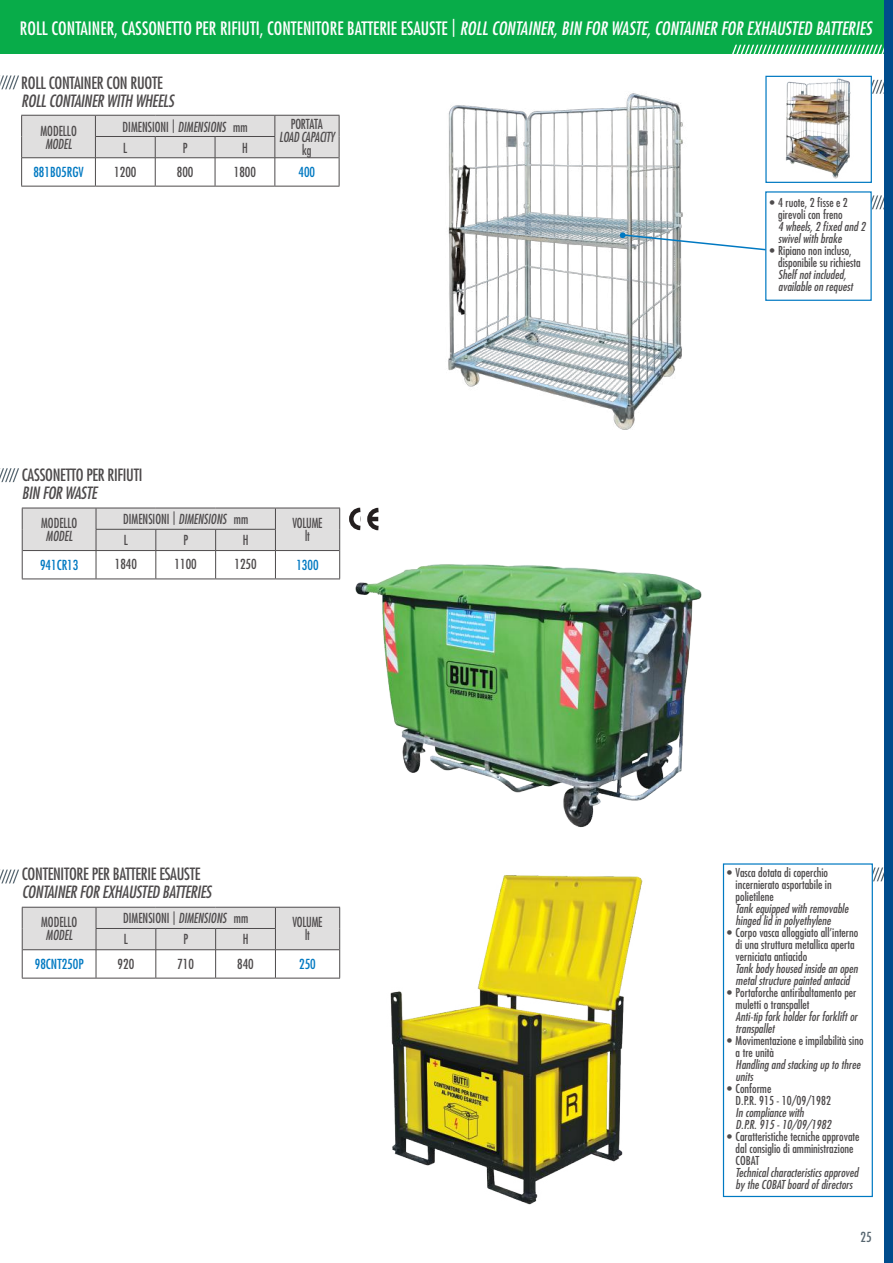
<style>
.page{position:relative;width:893px;height:1263px;background:#fff}
.page>*{position:absolute;margin:0;border:0;box-sizing:border-box;transform-origin:0 0}
.t1{font:condensed 18px "Futura Std";color:#fff}
.t2{font:condensed 16.5px "Futura Std";letter-spacing:-.02em;color:#4e4b4c}
.t3{font:italic condensed 16.5px "Futura Std";letter-spacing:-.02em;color:#4e4b4c}
.t4{font:condensed 13.5px "Futura Std";color:#4e4b4c;scale:.9 1}
.t5{font:condensed 13.5px "Futura Std";color:#0079c2}
.t6{font:condensed 13.5px "Futura Std";color:#4e4b4c}
.t7{font:condensed 13.5px/12.8px "Futura Std";letter-spacing:-.02em;color:#4e4b4c;text-align:center;scale:.9 1}
.t8{font:italic condensed 13.5px "Futura Std";color:#4e4b4c;scale:.9 1}
.t9{font:italic condensed 13.5px "Futura Std";letter-spacing:-.02em;color:#4e4b4c;scale:.9 1}
.t10{font:condensed 13.5px "Futura Std";color:#576670}
.t11{font:condensed 12px/12px "Futura Std";color:#4e4b4c}
.t12{font:italic condensed 12px/12px "Futura Std";color:#4e4b4c}
.s1{font-style:italic}
</style>
<div class="page">
<div style="left:0;top:0;width:893px;height:54px;background:#08ac49"></div>
<svg style="left:732px;top:45px;width:153px;height:15px"></svg>
<svg style="left:872px;top:80px;width:13px;height:14px"></svg>
<img style="left:785px;top:78px;width:66px;height:101px">
<div style="left:765px;top:76px;width:107px;height:107px;border:1px solid #0079c2"></div>
<img style="left:448px;top:93px;width:235px;height:336px">
<svg style="left:872px;top:195px;width:13px;height:14px"></svg>
<svg style="left:619px;top:232px;width:148px;height:19px"></svg>
<svg style="left:0;top:468px;width:19px;height:14px"></svg>
<svg style="left:0;top:75px;width:19px;height:14px"></svg>
<svg style="left:22px;top:508px;width:318px;height:71px"></svg>
<svg style="left:0;top:869px;width:19px;height:14px"></svg>
<svg style="left:873px;top:867px;width:12px;height:14px"></svg>
<div style="left:723px;top:863px;width:150px;height:334px;background:#fff;border:1px solid #0079c2"></div>
<hr style="left:22px;top:978px;width:74px;height:1px;background:#4e4b4c">
<hr style="left:96px;top:978px;width:60px;height:1px;background:#4e4b4c">
<hr style="left:156px;top:978px;width:60px;height:1px;background:#4e4b4c">
<hr style="left:216px;top:978px;width:59px;height:1px;background:#4e4b4c">
<hr style="left:275px;top:978px;width:65px;height:1px;background:#4e4b4c">
<svg style="left:22px;top:907px;width:318px;height:71px"></svg>
<svg style="left:349px;top:508px;width:11px;height:22px"></svg>
<svg style="left:367px;top:508px;width:11px;height:22px"></svg>
<img style="left:390px;top:875px;width:253px;height:330px">
<div style="left:885px;top:0;width:8px;height:1263px;background:#004c8c"></div>
<img style="left:355px;top:564px;width:347px;height:264px">
<hr style="left:21px;top:186px;width:74px;height:1px;background:#4e4b4c">
<hr style="left:95px;top:186px;width:60px;height:1px;background:#4e4b4c">
<hr style="left:155px;top:186px;width:60px;height:1px;background:#4e4b4c">
<hr style="left:215px;top:186px;width:60px;height:1px;background:#4e4b4c">
<hr style="left:275px;top:186px;width:64px;height:1px;background:#4e4b4c">
<svg style="left:21px;top:115px;width:319px;height:71px"></svg>
<h1 class="t1" style="left:20px;top:17px;width:853px">ROLL CONTAINER, CASSONETTO PER RIFIUTI, CONTENITORE BATTERIE ESAUSTE | <span class="s1">ROLL CONTAINER, BIN FOR WASTE, CONTAINER FOR EXHAUSTED BATTERIES</span></h1>
<h2 class="t2" style="left:21px;top:73px;width:143px">ROLL CONTAINER CON RUOTE</h2>
<h2 class="t3" style="left:21px;top:91px;width:154px">ROLL CONTAINER WITH WHEELS</h2>
<p class="t4" style="left:40px;top:123px;width:42px">MODELLO</p>
<p class="t8" style="left:45px;top:135px;width:31px">MODEL</p>
<p class="t4" style="left:123px;top:118px;width:140px">DIMENSIONI | <span class="s1">DIMENSIONS</span> mm</p>
<p class="t7" style="left:291px;top:118px;width:37px">PORTATA</p>
<p class="t9" style="left:279px;top:129px;width:63px">LOAD CAPACITY</p>
<p class="t4" style="left:123px;top:140px;width:6px">L</p>
<p class="t4" style="left:183px;top:140px;width:7px">P</p>
<p class="t4" style="left:242px;top:140px;width:8px">H</p>
<p class="t4" style="left:302px;top:142px;width:12px">kg</p>
<p class="t5" style="left:33px;top:164px;width:52px">881B05RGV</p>
<p class="t6" style="left:114px;top:164px;width:24px">1200</p>
<p class="t6" style="left:177px;top:164px;width:18px">800</p>
<p class="t6" style="left:234px;top:164px;width:24px">1800</p>
<p class="t5" style="left:299px;top:164px;width:18px">400</p>
<h2 class="t2" style="left:22px;top:465px;width:122px">CASSONETTO PER RIFIUTI</h2>
<h2 class="t3" style="left:22px;top:483px;width:77px">BIN FOR WASTE</h2>
<p class="t4" style="left:41px;top:515px;width:42px">MODELLO</p>
<p class="t8" style="left:46px;top:528px;width:31px">MODEL</p>
<p class="t4" style="left:123px;top:511px;width:140px">DIMENSIONI | <span class="s1">DIMENSIONS</span> mm</p>
<p class="t7" style="left:292px;top:517px;width:35px">VOLUME lt</p>
<p class="t4" style="left:124px;top:532px;width:6px">L</p>
<p class="t4" style="left:183px;top:532px;width:7px">P</p>
<p class="t4" style="left:243px;top:532px;width:8px">H</p>
<p class="t5" style="left:40px;top:557px;width:40px">941CR13</p>
<p class="t6" style="left:115px;top:556px;width:24px">1840</p>
<p class="t6" style="left:175px;top:556px;width:24px">1100</p>
<p class="t6" style="left:234px;top:556px;width:24px">1250</p>
<p class="t5" style="left:296px;top:557px;width:24px">1300</p>
<h2 class="t2" style="left:22px;top:864px;width:180px">CONTENITORE PER BATTERIE ESAUSTE</h2>
<h2 class="t3" style="left:22px;top:882px;width:191px">CONTAINER FOR EXHAUSTED BATTERIES</h2>
<p class="t4" style="left:41px;top:914px;width:42px">MODELLO</p>
<p class="t8" style="left:46px;top:927px;width:31px">MODEL</p>
<p class="t4" style="left:123px;top:910px;width:140px">DIMENSIONI | <span class="s1">DIMENSIONS</span> mm</p>
<p class="t7" style="left:292px;top:916px;width:35px">VOLUME lt</p>
<p class="t4" style="left:124px;top:931px;width:6px">L</p>
<p class="t4" style="left:183px;top:931px;width:7px">P</p>
<p class="t4" style="left:243px;top:931px;width:8px">H</p>
<p class="t5" style="left:35px;top:955px;width:50px">98CNT250P</p>
<p class="t6" style="left:118px;top:955px;width:18px">920</p>
<p class="t6" style="left:177px;top:955px;width:18px">710</p>
<p class="t6" style="left:237px;top:955px;width:18px">840</p>
<p class="t5" style="left:299px;top:955px;width:18px">250</p>
<p class="t11" style="left:770px;top:196px;width:80px;text-align:center">• 4 ruote, 2 fisse e 2 girevoli con freno</p>
<p class="t12" style="left:778px;top:221px;width:89px">4 wheels, 2 fixed and 2 swivel with brake</p>
<p class="t11" style="left:778px;top:244px;width:84px;text-indent:-9px">• Ripiano non incluso, disponibile su richiesta</p>
<p class="t12" style="left:778px;top:269px;width:76px">Shelf not included, available on request</p>
<p class="t11" style="left:736px;top:866px;width:98px;text-indent:-9px">• Vasca dotata di coperchio incernierato asportabile in polietilene</p>
<p class="t12" style="left:736px;top:903px;width:114px">Tank equipped with removable hinged lid in polyethylene</p>
<p class="t11" style="left:736px;top:926px;width:124px;text-indent:-9px">• Corpo vasca alloggiato all’interno di una struttura metallica aperta verniciata antiacido</p>
<p class="t12" style="left:736px;top:963px;width:124px">Tank body housed inside an open metal structure painted antacid</p>
<p class="t11" style="left:736px;top:986px;width:122px;text-indent:-9px">• Portaforche antiribaltamento per muletti o transpallet</p>
<p class="t12" style="left:736px;top:1011px;width:123px">Anti-tip fork holder for forklift or transpallet</p>
<p class="t11" style="left:736px;top:1034px;width:129px;text-indent:-9px">• Movimentazione e impilabilità sino a tre unità</p>
<p class="t12" style="left:736px;top:1059px;width:126px">Handling and stacking up to three units</p>
<p class="t11" style="left:736px;top:1082px;width:97px;text-indent:-9px">• Conforme<br>D.P.R. 915 - 10/09/1982</p>
<p class="t12" style="left:736px;top:1107px;width:97px">In compliance with<br>D.P.R. 915 - 10/09/1982</p>
<p class="t11" style="left:736px;top:1130px;width:125px;text-indent:-9px">• Caratteristiche tecniche approvate dal consiglio di amministrazione<br>COBAT</p>
<p class="t12" style="left:736px;top:1167px;width:124px">Technical characteristics approved by the COBAT board of directors</p>
<p class="t10" style="left:861px;top:1228px;width:13px">25</p>
</div>
